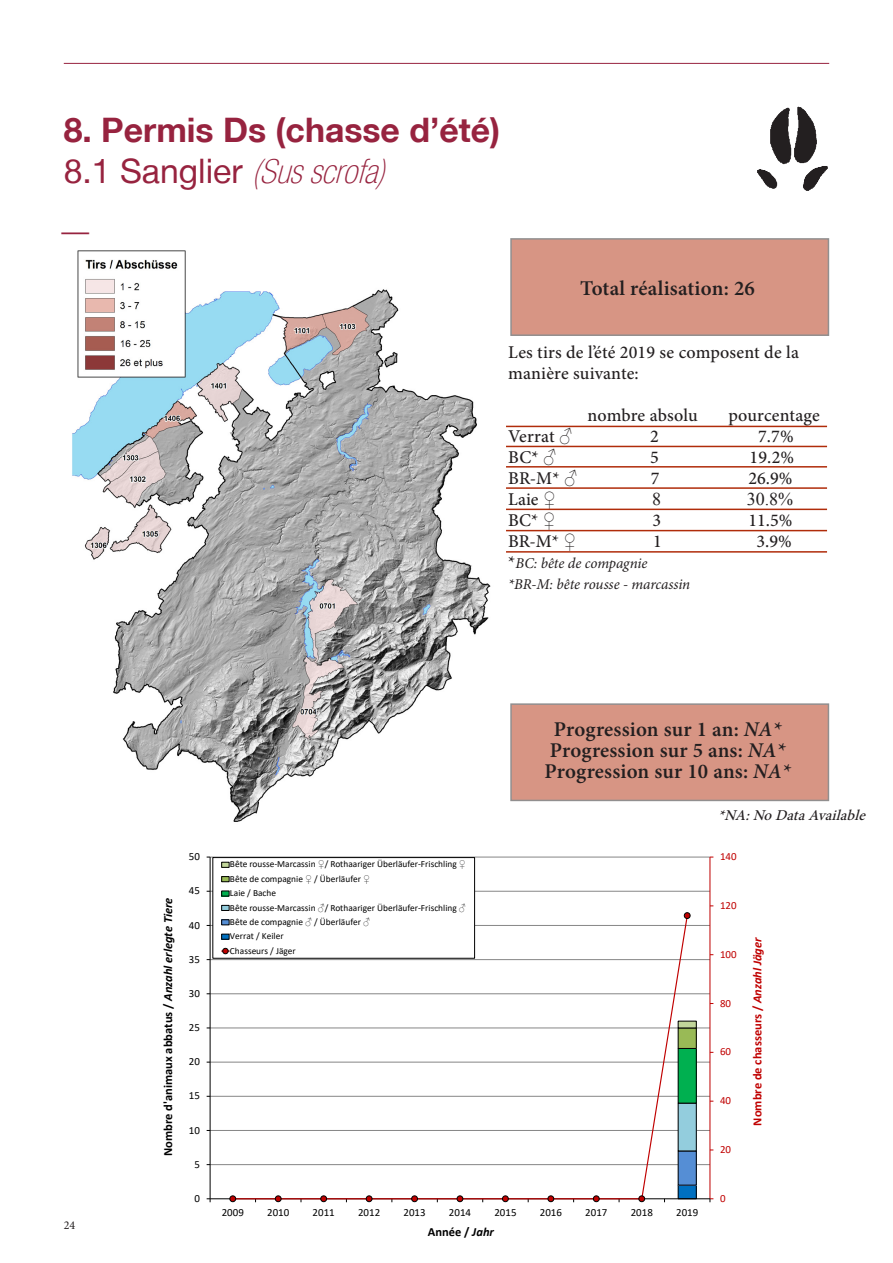
<style>
.page{position:relative;width:893px;height:1263px;background:#fff}
.page>*{position:absolute;margin:0;border:0;box-sizing:border-box;transform-origin:0 0}
._01_titre_principale{font:700 33.75px/40.5px "Helvetica Neue LT";color:#97233f}
._01_titre_principale-2{font:33.75px "Minion Pro";color:#97233f}
._05_texte_principal{font:600 21px/21px "Minion Pro";letter-spacing:.005em;color:#231f20;text-align:center}
._05_texte_principal-2{font:500 18px/21px "Minion Pro";letter-spacing:.01em;color:#231f20}
._05_texte_principal-3{font:18px "Times New Roman";color:#231f20}
._05_texte_principal-4{font:italic 15px/21px "Minion Pro";letter-spacing:-.005em;color:#231f20}
._05_texte_principal-5{font:italic 500 15px "Minion Pro";color:#231f20}
.t1{font:700 12.45px "Calibri";color:#000}
.t2{font:700 12.45px "Calibri";color:#c00000}
.t3{font:12px "Minion Pro";color:#231f20}
.t4{font:10.95px "Calibri";color:#000}
.t5{font:10.95px "Calibri";color:#c00000}
.t6{font:9.3px/14.4px "Calibri";color:#000}
.s1{font-weight:400}
.s2{font-weight:100;font-style:italic;font-stretch:condensed}
.s3{font-family:"Times New Roman";font-weight:400}
.s4{font-weight:500;font-style:normal;font-size:18px}
.s5{font-style:italic}
.s6{font-family:"Arial"}
</style>
<div class="page">
<hr style="left:64px;top:63px;width:765px;height:1px;background:#97233f">
<div style="left:511px;top:239px;width:317px;height:96px;background:#d79584"></div>
<hr style="left:506px;top:466px;width:321px;height:2px;background:#b02c0a">
<hr style="left:506px;top:426px;width:321px;height:1px;background:#b02c0a">
<hr style="left:506px;top:446px;width:321px;height:1px;background:#b02c0a">
<hr style="left:506px;top:487px;width:321px;height:2px;background:#b02c0a">
<hr style="left:506px;top:509px;width:321px;height:1px;background:#b02c0a">
<hr style="left:506px;top:530px;width:321px;height:1px;background:#b02c0a">
<hr style="left:506px;top:551px;width:321px;height:2px;background:#b02c0a">
<div style="left:511px;top:704px;width:317px;height:96px;background:#d79584"></div>
<img style="left:757px;top:106px;width:71px;height:85px">
<img style="left:72px;top:250px;width:419px;height:572px">
<hr style="left:210px;top:1164px;width:500px;height:1px;background:#868686">
<hr style="left:210px;top:1130px;width:500px;height:1px;background:#868686">
<hr style="left:210px;top:1096px;width:500px;height:1px;background:#868686">
<hr style="left:210px;top:1062px;width:500px;height:1px;background:#868686">
<hr style="left:210px;top:1028px;width:500px;height:1px;background:#868686">
<hr style="left:210px;top:993px;width:500px;height:1px;background:#868686">
<hr style="left:210px;top:959px;width:500px;height:1px;background:#868686">
<hr style="left:210px;top:925px;width:500px;height:1px;background:#868686">
<hr style="left:210px;top:891px;width:500px;height:1px;background:#868686">
<hr style="left:210px;top:857px;width:500px;height:1px;background:#868686">
<div style="left:678px;top:1185px;width:18px;height:14px;background:#0070c0"></div>
<div style="left:678px;top:1151px;width:18px;height:34px;background:#558ed5"></div>
<div style="left:678px;top:1103px;width:18px;height:48px;background:#93cddd"></div>
<div style="left:678px;top:1048px;width:18px;height:55px;background:#00b050"></div>
<div style="left:678px;top:1028px;width:18px;height:20px;background:#99ba56"></div>
<div style="left:678px;top:1021px;width:18px;height:7px;background:#c2d69a"></div>
<hr style="left:710px;top:857px;width:1px;height:342px;background:#c00000">
<hr style="left:210px;top:857px;width:1px;height:342px;background:#000">
<hr style="left:210px;top:1198px;width:500px;height:1px;background:#000">
<svg style="left:207px;top:1198px;width:4px;height:4px"></svg>
<svg style="left:232px;top:914px;width:457px;height:285px"></svg>
<svg style="left:230px;top:1196px;width:6px;height:6px"></svg>
<svg style="left:275px;top:1196px;width:6px;height:6px"></svg>
<svg style="left:321px;top:1196px;width:6px;height:6px"></svg>
<svg style="left:366px;top:1196px;width:6px;height:6px"></svg>
<div style="left:411px;top:1196px;width:7px;height:6px;border:1px solid #000;border-radius:50%"></div>
<svg style="left:457px;top:1196px;width:6px;height:6px"></svg>
<svg style="left:502px;top:1196px;width:6px;height:6px"></svg>
<svg style="left:548px;top:1196px;width:6px;height:6px"></svg>
<svg style="left:593px;top:1196px;width:6px;height:6px"></svg>
<svg style="left:639px;top:1196px;width:6px;height:6px"></svg>
<div style="left:684px;top:912px;width:6px;height:7px;border:1px solid #000;border-radius:50%"></div>
<div style="left:213px;top:857px;width:262px;height:101px;background:#fff"></div>
<div style="left:213px;top:857px;width:262px;height:101px;border:1px solid #000"></div>
<svg style="left:222px;top:862px;width:7px;height:5px"></svg>
<div style="left:222px;top:876px;width:7px;height:6px;background:#99ba56"></div>
<div style="left:222px;top:876px;width:7px;height:6px;border:1px solid #000"></div>
<svg style="left:222px;top:891px;width:7px;height:5px"></svg>
<svg style="left:222px;top:905px;width:7px;height:5px"></svg>
<div style="left:222px;top:919px;width:7px;height:6px;border:1px solid #000"></div>
<svg style="left:222px;top:934px;width:7px;height:5px"></svg>
<svg style="left:222px;top:948px;width:7px;height:6px"></svg>
<p class="_01_titre_principale" style="left:64px;top:109px;width:438px">8. Permis Ds (chasse d’été)<br><span class="s1">8.1 Sanglier</span> <span class="s2">(Susscrofa)</span></p>
<p class="_01_titre_principale-2" style="left:60px;top:208px;width:33px">—</p>
<p class="t3" style="left:64px;top:1217px;width:13px">24</p>
<p class="_05_texte_principal" style="left:580px;top:277px;width:176px">Total réalisation: 26</p>
<p class="_05_texte_principal-2" style="left:508px;top:342px;width:292px">Les tirs de l’été 2019 se composent de la manière suivante:</p>
<p class="_05_texte_principal-2" style="left:587px;top:405px;width:112px">nombre absolu</p>
<p class="_05_texte_principal-2" style="left:728px;top:405px;width:93px">pourcentage</p>
<p class="_05_texte_principal-2" style="left:508px;top:426px;width:66px">Verrat <span class="s3">♂</span></p>
<p class="_05_texte_principal-2" style="left:650px;top:426px;width:10px">2</p>
<p class="_05_texte_principal-2" style="left:758px;top:426px;width:37px">7.7%</p>
<p class="_05_texte_principal-2" style="left:508px;top:447px;width:50px">BC* <span class="s3">♂</span></p>
<p class="_05_texte_principal-2" style="left:650px;top:447px;width:10px">5</p>
<p class="_05_texte_principal-2" style="left:749px;top:447px;width:46px">19.2%</p>
<p class="_05_texte_principal-2" style="left:508px;top:468px;width:71px">BR-M* <span class="s3">♂</span></p>
<p class="_05_texte_principal-2" style="left:651px;top:468px;width:10px">7</p>
<p class="_05_texte_principal-2" style="left:748px;top:468px;width:45px">26.9%</p>
<p class="_05_texte_principal-2" style="left:508px;top:489px;width:50px">Laie <span class="s3">♀</span></p>
<p class="_05_texte_principal-3" style="left:652px;top:487px;width:10px">8</p>
<p class="_05_texte_principal-3" style="left:747px;top:487px;width:48px">30.8%</p>
<p class="_05_texte_principal-2" style="left:508px;top:510px;width:49px">BC* <span class="s3">♀</span></p>
<p class="_05_texte_principal-2" style="left:653px;top:510px;width:10px">3</p>
<p class="_05_texte_principal-2" style="left:748px;top:510px;width:45px">11.5%</p>
<p class="_05_texte_principal-2" style="left:508px;top:531px;width:70px">BR-M* <span class="s3">♀</span></p>
<p class="_05_texte_principal-2" style="left:653px;top:531px;width:10px">1</p>
<p class="_05_texte_principal-2" style="left:757px;top:531px;width:37px">3.9%</p>
<p class="_05_texte_principal-4" style="left:508px;top:552px;width:183px"><span class="s4">*</span>BC: bête de compagnie *BR-M: bête rousse - marcassin</p>
<p class="t1" style="left:159px;top:1156px;width:260px;rotate:-90deg">Nombre d'animaux abbatus / <span class="s5">Anzahl erlegte Tiere</span></p>
<p class="t4" style="left:189px;top:849px;width:13px">50</p>
<p class="t4" style="left:189px;top:883px;width:13px">45</p>
<p class="t4" style="left:189px;top:917px;width:13px">40</p>
<p class="t4" style="left:189px;top:951px;width:13px">35</p>
<p class="t4" style="left:189px;top:986px;width:13px">30</p>
<p class="t4" style="left:189px;top:1020px;width:13px">25</p>
<p class="t4" style="left:189px;top:1054px;width:13px">20</p>
<p class="t4" style="left:189px;top:1088px;width:13px">15</p>
<p class="t4" style="left:189px;top:1122px;width:13px">10</p>
<p class="t4" style="left:194px;top:1156px;width:7px">5</p>
<p class="t4" style="left:194px;top:1191px;width:7px">0</p>
<p class="_05_texte_principal" style="left:545px;top:718px;width:247px">Progression sur 1 an: <span class="s5">NA*<br></span>Progression sur 5 ans: <span class="s5">NA*<br></span>Progression sur 10 ans: <span class="s5">NA*</span></p>
<p class="t6" style="left:230px;top:857px;width:237px">Bête rousse-Marcassin <span class="s6">♀</span>/ Rothaariger Überläufer-Frischling <span class="s6">♀ </span>Bête de compagnie <span class="s6">♀</span> / Überläufer <span class="s6">♀<br></span>Laie / Bache<br>Bête rousse-Marcassin <span class="s6">♂</span>/ Rothaariger Überläufer-Frischling <span class="s6">♂ </span>Bête de compagnie <span class="s6">♂</span> / Überläufer <span class="s6">♂<br></span>Verrat / Keiler<br>Chasseurs / Jäger</p>
<p class="t4" style="left:222px;top:1205px;width:24px">2009</p>
<p class="t4" style="left:267px;top:1205px;width:24px">2010</p>
<p class="t4" style="left:313px;top:1205px;width:24px">2011</p>
<p class="t4" style="left:358px;top:1205px;width:24px">2012</p>
<p class="t4" style="left:403px;top:1205px;width:24px">2013</p>
<p class="t4" style="left:449px;top:1205px;width:24px">2014</p>
<p class="t4" style="left:494px;top:1205px;width:24px">2015</p>
<p class="t4" style="left:540px;top:1205px;width:24px">2016</p>
<p class="t4" style="left:585px;top:1205px;width:24px">2017</p>
<p class="t4" style="left:631px;top:1205px;width:24px">2018</p>
<p class="t4" style="left:676px;top:1205px;width:24px">2019</p>
<p class="t1" style="left:428px;top:1223px;width:68px">Année / <span class="s5">Jahr</span></p>
<p class="_05_texte_principal-5" style="left:718px;top:805px;width:154px">*NA:NoDataAvailable</p>
<p class="t5" style="left:720px;top:849px;width:18px">140</p>
<p class="t5" style="left:720px;top:898px;width:18px">120</p>
<p class="t5" style="left:720px;top:946px;width:18px">100</p>
<p class="t5" style="left:720px;top:995px;width:13px">80</p>
<p class="t5" style="left:720px;top:1044px;width:13px">60</p>
<p class="t5" style="left:720px;top:1093px;width:13px">40</p>
<p class="t5" style="left:720px;top:1142px;width:13px">20</p>
<p class="t2" style="left:748px;top:1125px;width:190px;rotate:-90deg">Nombre de chasseurs / <span class="s5">Anzahl Jäger</span></p>
<p class="t5" style="left:720px;top:1191px;width:7px">0</p>
</div>
